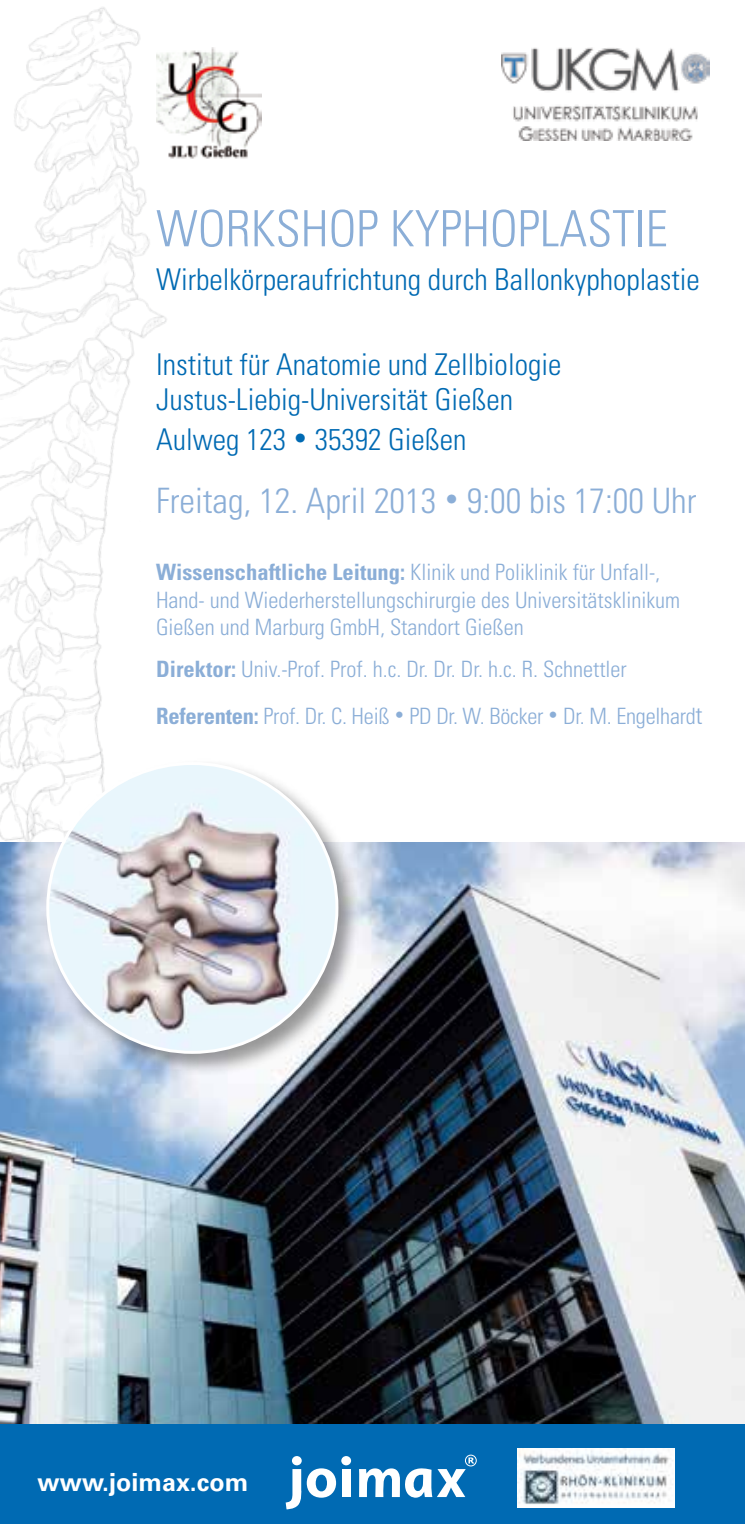
<style>
.page{position:relative;width:745px;height:1524px;background:#fff}
.page>*{position:absolute;margin:0;border:0;box-sizing:border-box;transform-origin:0 0}
.t1{font:300 condensed 50px "Univers LT";color:#8baed7}
.t2{font:300 condensed 35px "Univers LT";color:#8baed7}
.t3{font:300 condensed 30px/35px "Univers LT";color:#006ab3}
.t4{font:700 25px "Univers LT";color:#fff}
.t5{font:300 condensed 22.5px/27.5px "Univers LT";color:#8baed7}
.s1{font-size:25px}
.s2{font-weight:700}
.s3{font-size:17.5px}
</style>
<div class="page">
<img style="left:0;top:7px;width:262px;height:835px">
<img style="left:501px;top:48px;width:207px;height:92px">
<img style="left:156px;top:47px;width:105px;height:116px">
<img style="left:0;top:842px;width:744px;height:582px">
<div style="left:0;top:1424px;width:744px;height:100px;background:#006ab3"></div>
<svg style="left:359px;top:1457px;width:115px;height:41px"></svg>
<div style="left:465px;top:1454px;width:11px;height:12px;border:1px solid #fff;border-radius:50%"></div>
<div style="left:341px;top:1456px;width:10px;height:9px;background:#fff;border-radius:50%"></div>
<div style="left:341px;top:1469px;width:9px;height:28px;background:#fff"></div>
<div style="left:292px;top:1456px;width:9px;height:9px;background:#fff;border-radius:50%"></div>
<svg style="left:285px;top:1468px;width:51px;height:41px"></svg>
<img style="left:517px;top:1448px;width:156px;height:59px">
<div style="left:43px;top:758px;width:318px;height:319px;background:#000;opacity:.4"></div>
<img style="left:48px;top:763px;width:289px;height:289px;border-radius:144px">
<h1 class="t1" style="left:156px;top:199px;width:513px">Workshop KyphoplastIE</h1>
<h3 class="t3" style="left:156px;top:262px;width:545px">Wirbelkörperaufrichtung durch Ballonkyphoplastie</h3>
<h3 class="t3" style="left:156px;top:346px;width:406px">Institut für Anatomie und Zellbiologie<br>Justus-Liebig-Universität Gießen</h3>
<h3 class="t3" style="left:156px;top:421px;width:311px">Aulweg 123 <span class="s1">•</span> 35392 Gießen</h3>
<h2 class="t2" style="left:156px;top:480px;width:541px">Freitag, 12. April 2013 <span class="s1">•</span> 9:00 bis 17:00 Uhr</h2>
<p class="t5" style="left:156px;top:558px;width:525px"><span class="s2">Wissenschaftliche Leitung:</span> Klinik und Poliklinik für Unfall-,<br>Hand- und Wiederherstellungschirurgie des Universitätsklinikum<br>Gießen und Marburg GmbH, Standort Gießen</p>
<p class="t5" style="left:156px;top:645px;width:547px;line-height:46.8px"><span class="s2">Direktor:</span> Univ.-Prof. Prof. h.c. Dr. Dr. Dr. h.c. R. Schnettler<br><span class="s2">Referenten:</span> Prof. Dr. C. Heiß <span class="s3">•</span> PD Dr. W. Böcker <span class="s3">•</span> Dr. M. Engelhard<span class="s1">t</span></p>
<p class="t4" style="left:38px;top:1468px;width:212px">www.joimax.com</p>
</div>
